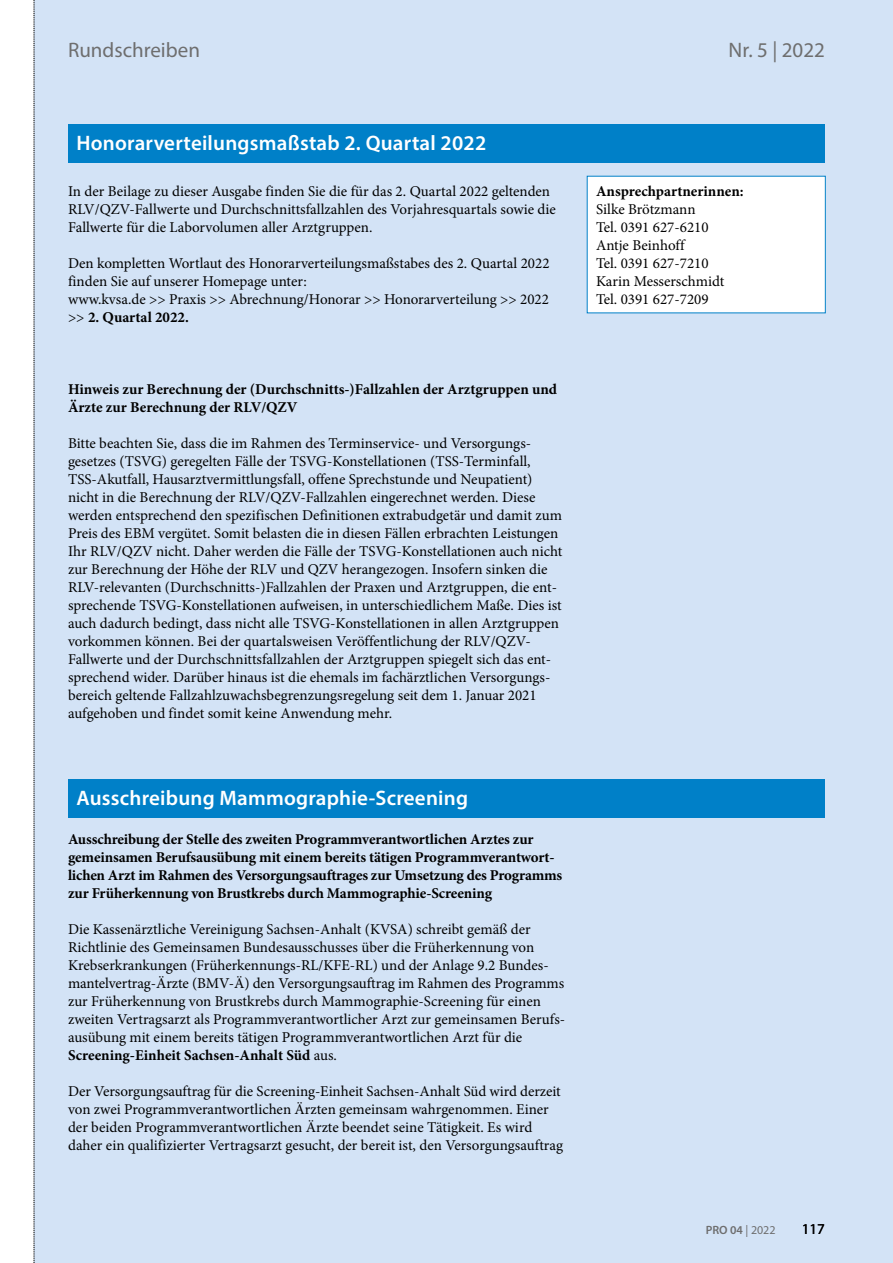
<style>
.page{position:relative;width:893px;height:1263px;background:#fff}
.page>*{position:absolute;margin:0;border:0;box-sizing:border-box;transform-origin:0 0}
.t1{font:600 21px "Myriad Pro";letter-spacing:.01em;color:#fff}
.t2{font:21px "Myriad Pro";color:#6e6e6e}
.t3{font:15px/18px "Minion Pro";color:#000}
.t4{font:700 15px/18px "Minion Pro";letter-spacing:-.01em;color:#000}
.t5{font:15px "Myriad Pro";color:#000}
.t6{font:600 12px "Myriad Pro";color:#6e6e6e}
.s1{font-weight:700}
.s2{font-weight:400}
</style>
<div class="page">
<div style="left:34px;top:0;width:859px;height:1263px;background:#d3e3f6"></div>
<svg style="left:34px;top:0;width:1px;height:1263px"></svg>
<div style="left:68px;top:124px;width:757px;height:39px;background:#0080c8"></div>
<div style="left:587px;top:176px;width:238px;height:137px;background:#fff"></div>
<div style="left:68px;top:779px;width:757px;height:39px;background:#0080c8"></div>
<h1 class="t2" style="left:68px;top:37px;width:133px">Rundschreiben</h1>
<h1 class="t2" style="left:729px;top:37px;width:98px">Nr. 5 | 2022</h1>
<h1 class="t1" style="left:77px;top:130px;width:411px">Honorarverteilungsmaßstab 2. Quartal 2022</h1>
<p class="t3" style="left:68px;top:182px;width:489px">In der Beilage zu dieser Ausgabe finden Sie die für das 2. Quartal 2022 geltenden<br>RLV/QZV-Fallwerte und Durchschnittsfallzahlen des Vorjahresquartals sowie die<br>Fallwerte für die Laborvolumen aller Arztgruppen.</p>
<p class="t3" style="left:68px;top:254px;width:483px">Den kompletten Wortlaut des Honorarverteilungsmaßstabes des 2. Quartal 2022 finden Sie auf unserer Homepage unter:<br>www.kvsa.de &gt;&gt; Praxis &gt;&gt; Abrechnung/Honorar &gt;&gt; Honorarverteilung &gt;&gt; 2022 &gt;&gt; <span class="s1">2. Quartal 2022.</span></p>
<p class="t4" style="left:68px;top:380px;width:491px">Hinweis zur Berechnung der (Durchschnitts-)Fallzahlen der Arztgruppen und<br>Ärzte zur Berechnung der RLV/QZV</p>
<p class="t3" style="left:68px;top:434px;width:496px">Bitte beachten Sie, dass die im Rahmen des Terminservice- und Versorgungs&shy;gesetzes (TSVG) geregelten Fälle der TSVG-Konstellationen (TSS-Terminfall, TSS-Akutfall, Hausarztvermittlungsfall, offene Sprechstunde und Neupatient) nicht in die Berechnung der RLV/QZV-Fallzahlen eingerechnet werden. Diese werden entsprechend den spezifischen Definitionen extrabudgetär und damit zum Preis des EBM vergütet. Somit belasten die in diesen Fällen erbrachten Leistungen Ihr RLV/QZV nicht. Daher werden die Fälle der TSVG-Konstellationen auch nicht zur Berechnung der Höhe der RLV und QZV herangezogen. Insofern sinken die RLV-relevanten (Durchschnitts-)Fallzahlen der Praxen und Arztgruppen, die ent&shy;sprechende TSVG-Konstellationen aufweisen, in unterschiedlichem Maße. Dies ist auch dadurch bedingt, dass nicht alle TSVG-Konstellationen in allen Arztgruppen vorkommen können. Bei der quartalsweisen Veröffentlichung der RLV/QZV-Fallwerte und der Durchschnittsfallzahlen der Arztgruppen spiegelt sich das ent&shy;sprechend wider. Darüber hinaus ist die ehemals im fachärztlichen Versorgungs&shy;bereich geltende Fallzahlzuwachsbegrenzungsregelung seit dem 1. Januar 2021 aufgehoben und findet somit keine Anwendung mehr.</p>
<h1 class="t1" style="left:77px;top:785px;width:393px">Ausschreibung Mammographie-Screening</h1>
<p class="t4" style="left:68px;top:830px;width:496px">Ausschreibung der Stelle des zweiten Programmverantwortlichen Arztes zur gemeinsamen Berufsausübung mit einem bereits tätigen Programmverantwort&shy;lichen Arzt im Rahmen des Versorgungsauftrages zur Umsetzung des Programms zur Früherkennung von Brustkrebs durch Mammographie-Screening</p>
<p class="t3" style="left:68px;top:920px;width:499px">Die Kassenärztliche Vereinigung Sachsen-Anhalt (KVSA) schreibt gemäß der Richtlinie des Gemeinsamen Bundesausschusses über die Früherkennung von Krebserkrankungen (Früherkennungs-RL/KFE-RL) und der Anlage 9.2 Bundes&shy;mantelvertrag-Ärzte (BMV-Ä) den Versorgungsauftrag im Rahmen des Programms zur Früherkennung von Brustkrebs durch Mammographie-Screening für einen zweiten Vertragsarzt als Programmverantwortlicher Arzt zur gemeinsamen Berufs&shy;ausübung mit einem bereits tätigen Programmverantwortlichen Arzt für die <span class="s1">Screening-Einheit Sachsen-Anhalt Süd</span> aus.</p>
<p class="t3" style="left:68px;top:1082px;width:497px">Der Versorgungsauftrag für die Screening-Einheit Sachsen-Anhalt Süd wird derzeit von zwei Programmverantwortlichen Ärzten gemeinsam wahrgenommen. Einer der beiden Programmverantwortlichen Ärzte beendet seine Tätigkeit. Es wird daher ein qualifizierter Vertragsarzt gesucht, der bereit ist, den Versorgungsauftrag</p>
<p class="t4" style="left:596px;top:182px;width:149px">Ansprechpartnerinnen:</p>
<p class="t3" style="left:596px;top:200px;width:130px">Silke Brötzmann<br>Tel. 0391 627-6210<br>Antje Beinhoff<br>Tel. 0391 627-7210<br>Karin Messerschmidt<br>Tel. 0391 627-7209</p>
<p class="t6" style="left:706px;top:1222px;width:71px">PRO 04 <span class="s2">| 2022</span></p>
<p class="t5" style="left:802px;top:1220px;width:25px">117</p>
</div>
